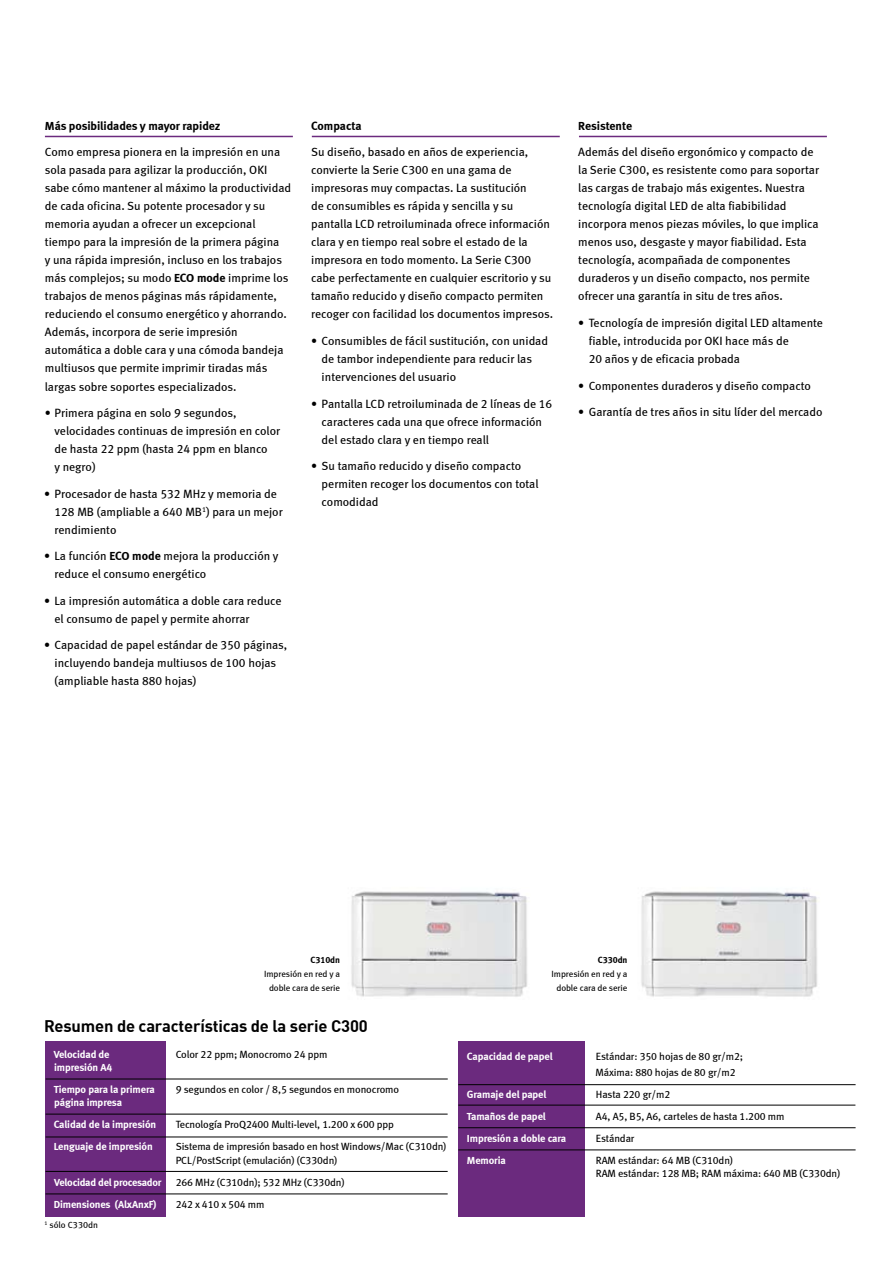
<style>
.page{position:relative;width:893px;height:1263px;background:#fff}
.page>*{position:absolute;margin:0;border:0;box-sizing:border-box;transform-origin:0 0}
.t1{font:700 16.5px "DIN";letter-spacing:-.01em;color:#000}
.t2{font:12px/18px "Meta Book LF";color:#000}
.t3{font:12px "Meta Bold LF";letter-spacing:-.005em;color:#000}
.t4{font:10.5px/13.5px "Meta Book LF";letter-spacing:-.01em;color:#000}
.t5{font:10.5px/22px "Meta Bold LF";letter-spacing:-.01em;color:#fff}
.t6{font:9px/14px "Meta Book LF";letter-spacing:-.01em;color:#000;text-align:center}
.t7{font:9px "Meta Bold LF";letter-spacing:-.01em;color:#000}
.s1{font-family:"Meta Bold LF"}
.s2{font-family:"Meta Bold LF";color:#fff}
</style>
<div class="page">
<img style="left:351px;top:891px;width:176px;height:106px">
<div style="left:45px;top:1041px;width:121px;height:175px;background:#6b2a7e"></div>
<div style="left:458px;top:1041px;width:126px;height:176px;background:#6b2a7e"></div>
<hr style="left:458px;top:1084px;width:398px;height:1px;background:#000">
<hr style="left:458px;top:1105px;width:397px;height:1px;background:#000">
<hr style="left:458px;top:1150px;width:398px;height:1px;background:#000">
<hr style="left:46px;top:1137px;width:402px;height:1px;background:#000">
<hr style="left:46px;top:1171px;width:402px;height:1px;background:#000">
<hr style="left:46px;top:1079px;width:402px;height:1px;background:#000">
<hr style="left:46px;top:1114px;width:402px;height:1px;background:#000">
<hr style="left:458px;top:1127px;width:398px;height:1px;background:#000">
<hr style="left:45px;top:136px;width:248px;height:1px;background:#6b2a7e">
<hr style="left:46px;top:1194px;width:402px;height:1px;background:#000">
<hr style="left:312px;top:136px;width:248px;height:1px;background:#6b2a7e">
<hr style="left:579px;top:136px;width:248px;height:1px;background:#6b2a7e">
<img style="left:641px;top:890px;width:177px;height:107px">
<p class="t3" style="left:45px;top:119px;width:177px">Más posibilidades y mayor rapidez</p>
<p class="t2" style="left:45px;top:143px;width:248px">Como empresa pionera en la impresión en una sola pasada para agilizar la producción, OKI sabe cómo mantener al máximo la productividad de cada oficina. Su potente procesador y su memoria ayudan a ofrecer un excepcional tiempo para la impresión de la primera página<br>y una rápida impresión, incluso en los trabajos más complejos; su modo <span class="s1">ECO mode</span> imprime los trabajos de menos páginas más rápidamente, reduciendo el consumo energético y ahorrando.<br>Además, incorpora de serie impresión automática a doble cara y una cómoda bandeja multiusos que permite imprimir tiradas más largas sobre soportes especializados.</p>
<p class="t2" style="left:55px;top:404px;width:227px;text-indent:-10px">• Primera página en solo 9 segundos, velocidades continuas de impresión en color de hasta 22 ppm (hasta 24 ppm en blanco<br>y negro)</p>
<p class="t2" style="left:55px;top:484px;width:230px;text-indent:-10px">• Procesador de hasta 532 MHz y memoria de<br>128 MB (ampliable a 640 MB<sup>1</sup>) para un mejor rendimiento</p>
<p class="t2" style="left:55px;top:547px;width:225px;text-indent:-10px">• La función <span class="s1">ECO mode</span> mejora la producción y reduce el consumo energético</p>
<p class="t2" style="left:55px;top:591px;width:228px;text-indent:-10px">• La impresión automática a doble cara reduce el consumo de papel y permite ahorrar</p>
<p class="t2" style="left:55px;top:636px;width:234px;text-indent:-10px">• Capacidad de papel estándar de 350 páginas, incluyendo bandeja multiusos de 100 hojas (ampliable hasta 880 hojas)</p>
<p class="t3" style="left:311px;top:119px;width:52px">Compacta</p>
<p class="t2" style="left:311px;top:143px;width:244px">Su diseño, basado en años de experiencia, convierte la Serie C300 en una gama de impresoras muy compactas. La sustitución<br>de consumibles es rápida y sencilla y su pantalla LCD retroiluminada ofrece información clara y en tiempo real sobre el estado de la impresora en todo momento. La Serie C300 cabe perfectamente en cualquier escritorio y su tamaño reducido y diseño compacto permiten recoger con facilidad los documentos impresos.</p>
<p class="t2" style="left:322px;top:332px;width:228px;text-indent:-10px">• Consumibles de fácil sustitución, con unidad de tambor independiente para reducir las intervenciones del usuario</p>
<p class="t2" style="left:322px;top:394px;width:232px;text-indent:-10px">• Pantalla LCD retroiluminada de 2 líneas de 16 caracteres cada una que ofrece información del estado clara y en tiempo reall</p>
<p class="t2" style="left:322px;top:457px;width:218px;text-indent:-10px">• Su tamaño reducido y diseño compacto permiten recoger los documentos con total comodidad</p>
<p class="t3" style="left:578px;top:119px;width:55px">Resistente</p>
<p class="t2" style="left:578px;top:143px;width:242px">Además del diseño ergonómico y compacto de la Serie C300, es resistente como para soportar las cargas de trabajo más exigentes. Nuestra tecnología digital LED de alta fiabibilidad incorpora menos piezas móviles, lo que implica menos uso, desgaste y mayor fiabilidad. Esta tecnología, acompañada de componentes duraderos y un diseño compacto, nos permite ofrecer una garantía in situ de tres años.</p>
<p class="t2" style="left:589px;top:314px;width:236px;text-indent:-10px">• Tecnología de impresión digital LED altamente fiable, introducida por OKI hace más de<br>20 años y de eficacia probada</p>
<p class="t2" style="left:578px;top:376px;width:234px">• Componentes duraderos y diseño compacto</p>
<p class="t2" style="left:578px;top:403px;width:246px">• Garantía de tres años in situ líder del mercado</p>
<p class="t7" style="left:310px;top:954px;width:31px">C310dn</p>
<p class="t6" style="left:264px;top:966px;width:77px">Impresión en red y a doble cara de serie</p>
<h1 class="t1" style="left:44px;top:1015px;width:325px">Resumen de características de la serie C300</h1>
<p class="t5" style="left:54px;top:1043px;width:57px">Velocidad de</p>
<p class="t4" style="left:176px;top:1047px;width:153px">Color 22 ppm; Monocromo 24 ppm</p>
<p class="t5" style="left:54px;top:1056px;width:103px">impresión A4<br>Tiempo para la primera</p>
<p class="t4" style="left:176px;top:1082px;width:225px">9 segundos en color / 8,5 segundos en monocromo</p>
<p class="t5" style="left:54px;top:1091px;width:104px">página impresa<br>Calidad de la impresión</p>
<p class="t4" style="left:176px;top:1117px;width:220px">Tecnología ProQ2400 Multi-level, 1.200 x 600 ppp</p>
<p class="t5" style="left:54px;top:1135px;width:101px">Lenguaje de impresión</p>
<p class="t4" style="left:176px;top:1139px;width:272px">Sistema de impresión basado en host Windows/Mac (C310dn)<br>PCL/PostScript (emulación) (C330dn)</p>
<p class="t5" style="left:54px;top:1171px;width:109px">Velocidad del procesador</p>
<p class="t4" style="left:176px;top:1175px;width:170px">266 MHz (C310dn); 532 MHz (C330dn)</p>
<p class="t5" style="left:54px;top:1193px;width:104px">Dimensiones (AlxAnxF)</p>
<p class="t4" style="left:176px;top:1197px;width:90px">242 x 410 x 504 mm</p>
<p class="t6" style="left:44px;top:1217px;width:55px"><sup>1</sup> sólo C330dn</p>
<p class="t7" style="left:598px;top:954px;width:31px">C330dn</p>
<p class="t6" style="left:552px;top:966px;width:77px">Impresión en red y a doble cara de serie</p>
<p class="t5" style="left:467px;top:1045px;width:87px">Capacidad de papel</p>
<p class="t4" style="left:596px;top:1048px;width:149px;line-height:16px">Estándar: 350 hojas de 80 gr/m2;<br>Máxima: 880 hojas de 80 gr/m2<span class="s2">P</span></p>
<p class="t5" style="left:467px;top:1083px;width:81px">Gramaje del papel</p>
<p class="t4" style="left:596px;top:1087px;width:76px">Hasta 220 gr/m2</p>
<p class="t5" style="left:467px;top:1105px;width:80px">Tamaños de papel</p>
<p class="t4" style="left:596px;top:1109px;width:190px">A4, A5, B5, A6, carteles de hasta 1.200 mm</p>
<p class="t5" style="left:467px;top:1127px;width:101px">Impresión a doble cara</p>
<p class="t4" style="left:596px;top:1131px;width:40px">Estándar</p>
<p class="t5" style="left:467px;top:1149px;width:40px">Memoria</p>
<p class="t4" style="left:596px;top:1153px;width:246px">RAM estándar: 64 MB (C310dn)<br>RAM estándar: 128 MB; RAM máxima: 640 MB (C330dn)</p>
</div>
